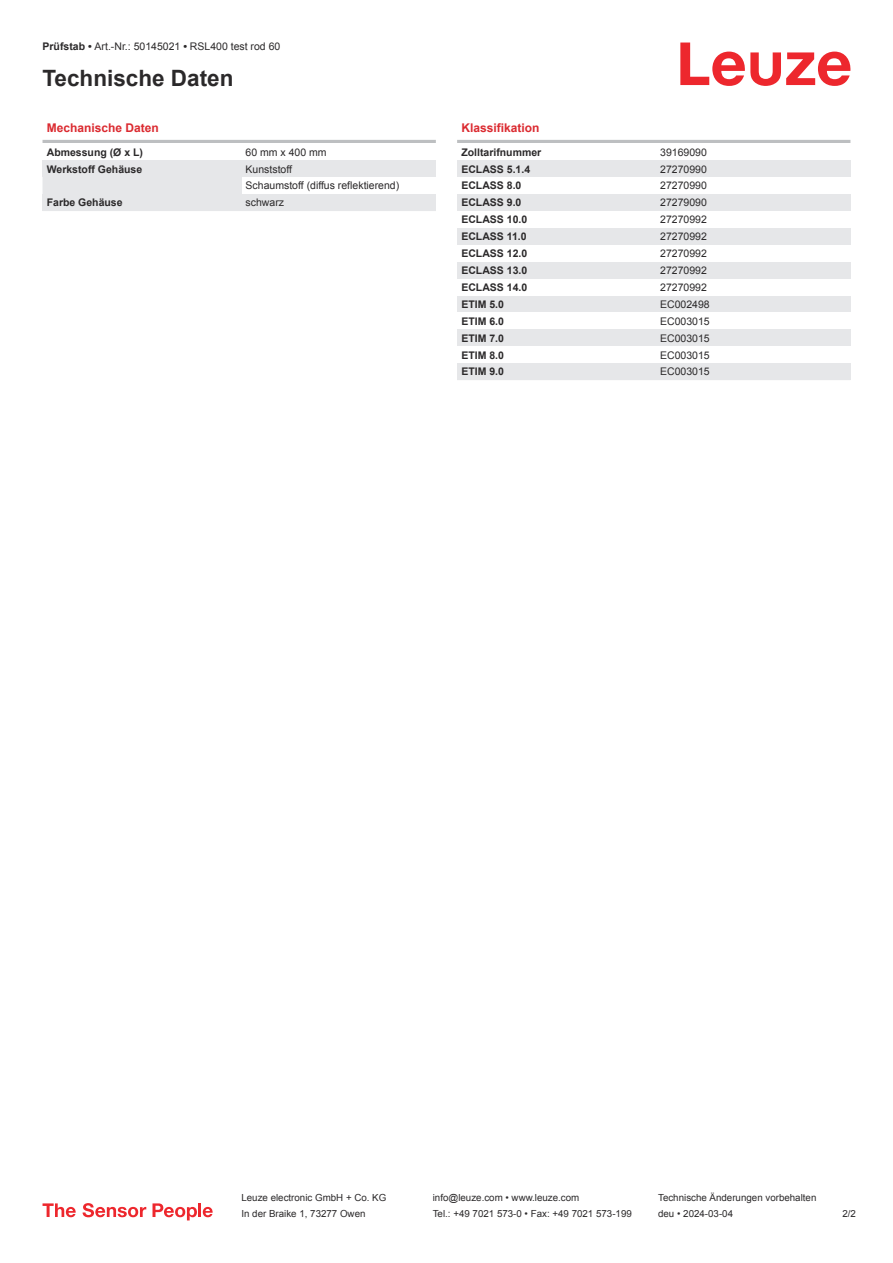
<style>
.page{position:relative;width:893px;height:1263px;background:#fff}
.page>*{position:absolute;margin:0;border:0;box-sizing:border-box;transform-origin:0 0}
.t1{font:700 22.5px "Arial";color:#2b292a}
.t2{font:700 12px "Arial";color:#db2a30}
.t3{font:10.5px/17px "Arial";color:#2b292a}
.t4{font:700 10.5px "Arial";color:#2b292a}
.t5{font:9.75px "Arial";color:#2b292a}
.s1{font-weight:700}
</style>
<div class="page">
<svg style="left:680px;top:43px;width:170px;height:43px"></svg>
<div style="left:43px;top:177px;width:199px;height:17px;background:#e6e7e9"></div>
<hr style="left:43px;top:140px;width:393px;height:3px;background:#bdbfc1">
<div style="left:43px;top:160px;width:199px;height:17px;background:#e6e7e9"></div>
<div style="left:242px;top:160px;width:194px;height:17px;background:#e6e7e9"></div>
<div style="left:43px;top:194px;width:199px;height:17px;background:#e6e7e9"></div>
<div style="left:242px;top:194px;width:194px;height:17px;background:#e6e7e9"></div>
<hr style="left:457px;top:140px;width:393px;height:3px;background:#bdbfc1">
<div style="left:457px;top:160px;width:200px;height:17px;background:#e6e7e9"></div>
<div style="left:657px;top:160px;width:193px;height:17px;background:#e6e7e9"></div>
<div style="left:457px;top:194px;width:200px;height:17px;background:#e6e7e9"></div>
<div style="left:657px;top:194px;width:193px;height:17px;background:#e6e7e9"></div>
<div style="left:457px;top:228px;width:200px;height:17px;background:#e6e7e9"></div>
<div style="left:657px;top:228px;width:193px;height:17px;background:#e6e7e9"></div>
<div style="left:457px;top:262px;width:200px;height:17px;background:#e6e7e9"></div>
<div style="left:657px;top:262px;width:193px;height:17px;background:#e6e7e9"></div>
<div style="left:457px;top:296px;width:200px;height:16px;background:#e6e7e9"></div>
<div style="left:657px;top:296px;width:193px;height:16px;background:#e6e7e9"></div>
<div style="left:457px;top:329px;width:200px;height:17px;background:#e6e7e9"></div>
<div style="left:657px;top:329px;width:193px;height:17px;background:#e6e7e9"></div>
<div style="left:457px;top:363px;width:200px;height:17px;background:#e6e7e9"></div>
<div style="left:657px;top:363px;width:193px;height:17px;background:#e6e7e9"></div>
<svg style="left:43px;top:1203px;width:33px;height:14px"></svg>
<svg style="left:83px;top:1203px;width:63px;height:14px"></svg>
<svg style="left:153px;top:1203px;width:44px;height:17px"></svg>
<hr style="left:198px;top:1203px;width:3px;height:14px;background:#ed272d">
<svg style="left:203px;top:1207px;width:10px;height:10px"></svg>
<p class="t3" style="left:43px;top:39px;width:239px"><span class="s1">Prüfstab •</span> Art.-Nr.: 50145021 <span class="s1">•</span> RSL400 test rod 60</p>
<h1 class="t1" style="left:43px;top:69px;width:192px">Technische Daten</h1>
<p class="t2" style="left:47px;top:123px;width:114px">Mechanische Daten</p>
<p class="t4" style="left:47px;top:148px;width:98px">Abmessung (Ø x L)</p>
<p class="t3" style="left:246px;top:144px;width:83px">60 mm x 400 mm</p>
<p class="t4" style="left:47px;top:165px;width:97px">Werkstoff Gehäuse</p>
<p class="t3" style="left:246px;top:161px;width:155px">Kunststoff<br>Schaumstoff (diffus reflektierend)</p>
<p class="t4" style="left:47px;top:198px;width:77px">Farbe Gehäuse</p>
<p class="t3" style="left:246px;top:195px;width:40px">schwarz</p>
<p class="t2" style="left:461px;top:123px;width:80px">Klassifikation</p>
<p class="t4" style="left:461px;top:148px;width:81px">Zolltarifnummer</p>
<p class="t3" style="left:660px;top:144px;width:48px">39169090</p>
<p class="t4" style="left:461px;top:165px;width:70px">ECLASS 5.1.4</p>
<p class="t3" style="left:660px;top:161px;width:48px">27270990</p>
<p class="t4" style="left:461px;top:182px;width:62px">ECLASS 8.0</p>
<p class="t3" style="left:660px;top:178px;width:48px">27270990</p>
<p class="t4" style="left:461px;top:198px;width:62px">ECLASS 9.0</p>
<p class="t3" style="left:660px;top:195px;width:48px">27279090</p>
<p class="t4" style="left:461px;top:215px;width:67px">ECLASS 10.0</p>
<p class="t3" style="left:660px;top:212px;width:48px">27270992</p>
<p class="t4" style="left:461px;top:232px;width:67px">ECLASS 11.0</p>
<p class="t3" style="left:660px;top:229px;width:48px">27270992</p>
<p class="t4" style="left:461px;top:249px;width:67px">ECLASS 12.0</p>
<p class="t3" style="left:660px;top:246px;width:48px">27270992</p>
<p class="t4" style="left:461px;top:266px;width:67px">ECLASS 13.0</p>
<p class="t3" style="left:660px;top:263px;width:48px">27270992</p>
<p class="t4" style="left:461px;top:283px;width:67px">ECLASS 14.0</p>
<p class="t3" style="left:660px;top:280px;width:48px">27270992</p>
<p class="t4" style="left:461px;top:300px;width:44px">ETIM 5.0</p>
<p class="t3" style="left:660px;top:297px;width:51px">EC002498</p>
<p class="t4" style="left:461px;top:317px;width:44px">ETIM 6.0</p>
<p class="t3" style="left:660px;top:313px;width:51px">EC003015</p>
<p class="t4" style="left:461px;top:334px;width:44px">ETIM 7.0</p>
<p class="t3" style="left:660px;top:330px;width:51px">EC003015</p>
<p class="t4" style="left:461px;top:351px;width:44px">ETIM 8.0</p>
<p class="t3" style="left:660px;top:347px;width:51px">EC003015</p>
<p class="t4" style="left:461px;top:368px;width:44px">ETIM 9.0</p>
<p class="t3" style="left:660px;top:364px;width:51px">EC003015</p>
<p class="t5" style="left:241px;top:1194px;width:146px">Leuze electronic GmbH + Co. KG</p>
<p class="t5" style="left:433px;top:1194px;width:148px">info@leuze.com • www.leuze.com</p>
<p class="t5" style="left:658px;top:1194px;width:160px">Technische Änderungen vorbehalten</p>
<p class="t5" style="left:241px;top:1210px;width:126px">In der Braike 1, 73277 Owen</p>
<p class="t5" style="left:433px;top:1210px;width:201px">Tel.: +49 7021 573-0 • Fax: +49 7021 573-199</p>
<p class="t5" style="left:658px;top:1210px;width:76px">deu • 2024-03-04</p>
<p class="t5" style="left:842px;top:1210px;width:15px">2 /2</p>
</div>
